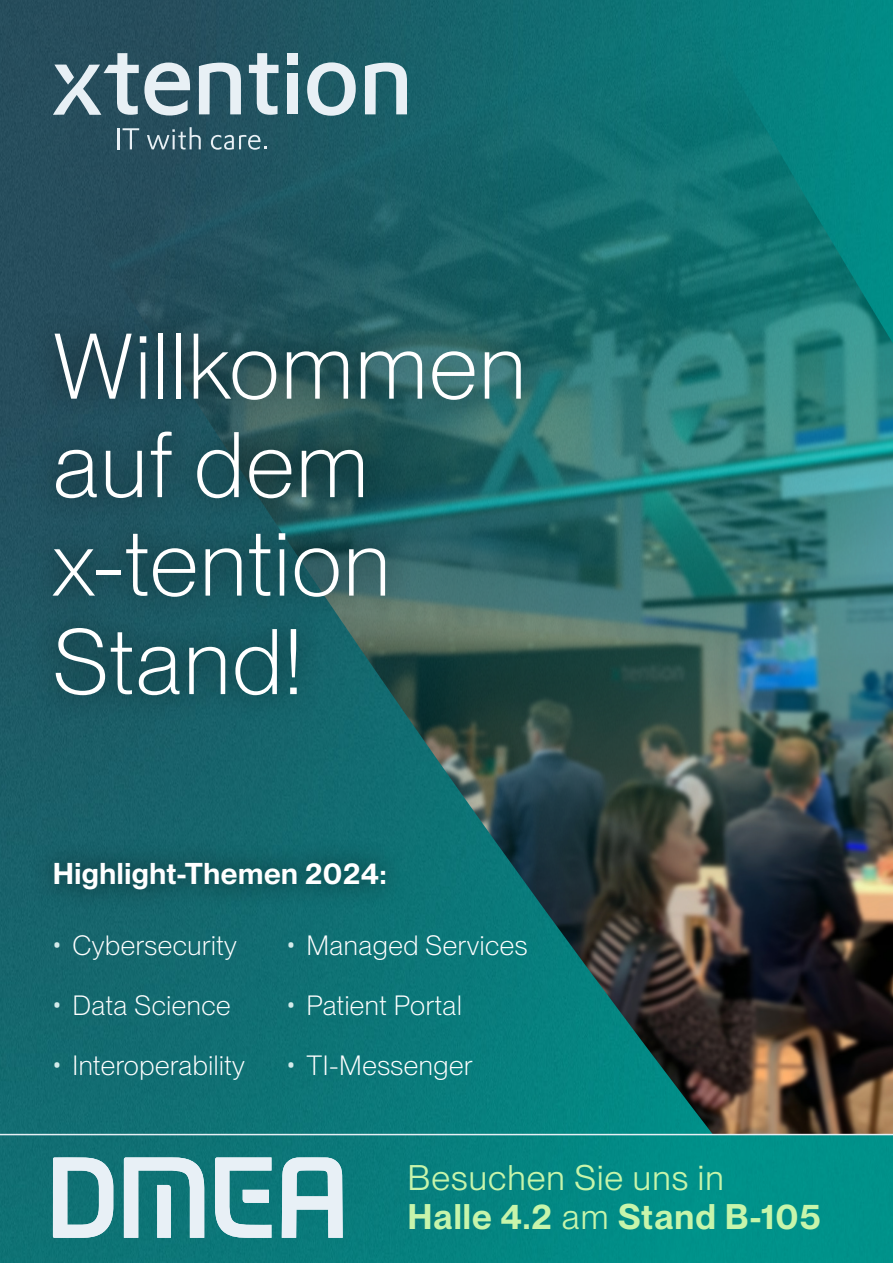
<style>
.page{position:relative;width:893px;height:1263px;background:#fff}
.page>*{position:absolute;margin:0;border:0;box-sizing:border-box;transform-origin:0 0}
.t1{font:300 90.9px/98.4px "PP Neue Montreal";letter-spacing:.02em;color:#fff}
.t2{font:34.8px/39.9px "PP Neue Montreal";letter-spacing:.03em;color:#c7f5ab}
.t3{font:600 29.55px "PP Neue Montreal";letter-spacing:.02em;color:#fff}
.t4{font:300 27.3px "PP Neue Montreal";letter-spacing:.02em;color:#fff}
.s1{font-family:"Roboto Slab";color:#d4ebea}
.s2{font-weight:600}
</style>
<div class="page">
<img style="left:0;top:1097px;width:893px;height:166px">
<svg style="left:53px;top:1157px;width:60px;height:81px;background:#93bec3"></svg>
<svg style="left:282px;top:1157px;width:61px;height:81px;background:#95c3c7"></svg>
<svg style="left:214px;top:1157px;width:57px;height:81px;background:#85b9bd"></svg>
<svg style="left:124px;top:1156px;width:80px;height:82px;background:#87b9bd"></svg>
<img style="left:0;top:0;width:893px;height:1097px">
<div style="left:30px;top:837px;width:379px;height:77px;background:#000;opacity:.6"></div>
<div style="left:30px;top:308px;width:517px;height:413px;background:#000;opacity:.6"></div>
<svg style="left:199px;top:63px;width:42px;height:51px;background:#92aab4"></svg>
<svg style="left:249px;top:53px;width:30px;height:62px;background:#7d9ba5"></svg>
<div style="left:287px;top:53px;width:11px;height:11px;background:#e8f0f5"></div>
<div style="left:287px;top:74px;width:11px;height:40px;background:#e8f0f5"></div>
<svg style="left:307px;top:62px;width:49px;height:54px;background:#82a4ac"></svg>
<svg style="left:365px;top:63px;width:42px;height:51px;background:#8fb1b7"></svg>
<hr style="left:117px;top:128px;width:2px;height:21px;background:#e8f0f5">
<svg style="left:123px;top:128px;width:16px;height:21px"></svg>
<svg style="left:147px;top:127px;width:54px;height:23px"></svg>
<svg style="left:211px;top:135px;width:56px;height:15px"></svg>
<svg style="left:53px;top:53px;width:137px;height:63px;background:#6e8994"></svg>
<hr style="left:0;top:1134px;width:893px;height:1px;background:#e8f0f5">
<h1 class="t1" style="left:53px;top:317px;width:475px">Willkommen auf dem x-tention<br>Stand!</h1>
<p class="t3" style="left:53px;top:856px;width:335px">Highlight-Themen 2024:</p>
<p class="t4" style="left:53px;top:929px;width:186px"><span class="s1">•</span> Cybersecurity</p>
<p class="t4" style="left:53px;top:989px;width:179px"><span class="s1">•</span> Data Science</p>
<p class="t4" style="left:53px;top:1049px;width:194px"><span class="s1">•</span> Interoperability</p>
<p class="t4" style="left:287px;top:929px;width:242px"><span class="s1">•</span> Managed Services</p>
<p class="t4" style="left:287px;top:989px;width:176px"><span class="s1">•</span> Patient Portal</p>
<p class="t4" style="left:287px;top:1049px;width:187px"><span class="s1">•</span> TI-Messenger</p>
<p class="t2" style="left:408px;top:1157px;width:415px">Besuchen Sie uns in<br><span class="s2">Halle 4.2</span> am <span class="s2">Stand B-105</span></p>
</div>
